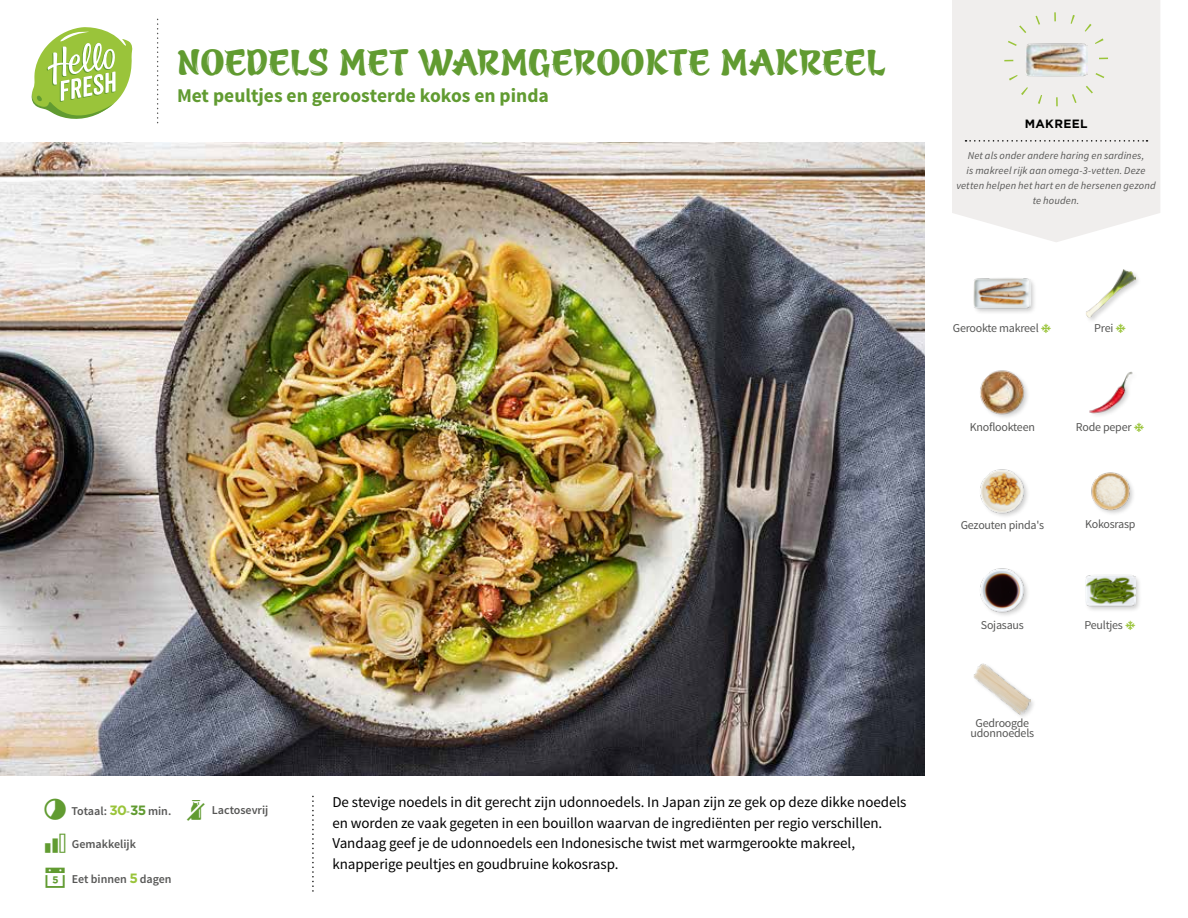
<style>
.page{position:relative;width:1188px;height:918px;background:#fff}
.page>*{position:absolute;margin:0;border:0;box-sizing:border-box;transform-origin:0 0}
.t1{font:40.5px "Azuki";color:#619b31}
.t2{font:700 19.5px "Source Sans Pro";color:#619b31}
.t3{font:15px/20.5px "Source Sans Pro";letter-spacing:-.005em;color:#000}
.t4{font:12px/10.5px "Source Sans Pro";letter-spacing:-.02em;color:#575756;text-align:center}
.t5{font:600 12px "Source Sans Pro";color:#575756}
.t6{font:700 12px "Gotham";letter-spacing:.03em;color:#000}
.t7{font:italic 10.5px/14.7px "Source Sans Pro";letter-spacing:.015em;color:#575756;text-align:center}
.s1{font-family:"Gotham";font-weight:700;font-size:13.5px;color:#9ac43a}
.s2{color:#87ac54}
.s3{font-family:"Gotham";font-weight:700;font-size:13.5px;color:#619b31}
</style>
<div class="page">
<svg style="left:31px;top:27px;width:102px;height:92px"></svg>
<img style="left:0;top:142px;width:925px;height:634px">
<svg style="left:952px;top:0;width:208px;height:242px;background:#f0eeed"></svg>
<svg style="left:966px;top:140px;width:182px;height:2px"></svg>
<div style="left:1004px;top:12px;width:104px;height:94px;border:9px dashed #9ac43a;border-radius:50%"></div>
<div style="left:1085px;top:268px;width:57px;height:56px;background:#000;opacity:.2"></div>
<img style="left:1085px;top:268px;width:50px;height:50px">
<img style="left:1091px;top:472px;width:42px;height:42px">
<img style="left:1089px;top:371px;width:44px;height:45px">
<div style="left:1085px;top:574px;width:57px;height:39px;background:#000;opacity:.2"></div>
<img style="left:1085px;top:574px;width:50px;height:39px">
<div style="left:972px;top:277px;width:65px;height:39px;background:#000;opacity:.2"></div>
<img style="left:973px;top:277px;width:57px;height:39px">
<img style="left:980px;top:469px;width:48px;height:47px">
<img style="left:980px;top:568px;width:48px;height:48px">
<img style="left:973px;top:663px;width:57px;height:54px">
<img style="left:980px;top:370px;width:48px;height:47px">
<img style="left:1025px;top:29px;width:62px;height:61px">
<h1 class="t1" style="left:177px;top:44px;width:710px">NOEDELS MET WARMGEROOKTE MAKREEL</h1>
<h2 class="t2" style="left:177px;top:83px;width:373px">Met peultjes en geroosterde kokos en pinda</h2>
<p class="t6" style="left:1025px;top:116px;width:64px">MAKREEL</p>
<p class="t7" style="left:956px;top:149px;width:201px">Net als onder andere haring en sardines,<br>is makreel rijk aan omega-3-vetten. Deze vetten helpen het hart en de hersenen gezond te houden.</p>
<p class="t5" style="left:71px;top:803px;width:101px">Totaal: <span class="s1">30</span><span class="s2">-</span><span class="s3">35</span> min.</p>
<p class="t5" style="left:212px;top:803px;width:58px">Lactosevrij</p>
<p class="t5" style="left:72px;top:837px;width:66px">Gemakkelijk</p>
<p class="t5" style="left:72px;top:871px;width:101px">Eet binnen <span class="s1">5</span> dagen</p>
<p class="t3" style="left:332px;top:792px;width:576px">De stevige noedels in dit gerecht zijn udonnoedels. In Japan zijn ze gek op deze dikke noedels en worden ze vaak gegeten in een bouillon waarvan de ingrediënten per regio verschillen.<br>Vandaag geef je de udonnoedels een Indonesische twist met warmgerookte makreel, knapperige peultjes en goudbruine kokosrasp.</p>
<p class="t4" style="left:953px;top:323px;width:87px">Gerookte makreel</p>
<p class="t4" style="left:1094px;top:323px;width:21px">Prei</p>
<p class="t4" style="left:970px;top:422px;width:67px">Knoflookteen</p>
<p class="t4" style="left:1076px;top:422px;width:57px">Rode peper</p>
<p class="t4" style="left:961px;top:520px;width:85px">Gezouten pinda's</p>
<p class="t4" style="left:1085px;top:519px;width:52px">Kokosrasp</p>
<p class="t4" style="left:981px;top:620px;width:45px">Sojasaus</p>
<p class="t4" style="left:971px;top:718px;width:65px">Gedroogde udonnoedels</p>
<p class="t4" style="left:1085px;top:620px;width:40px">Peultjes</p>
</div>
